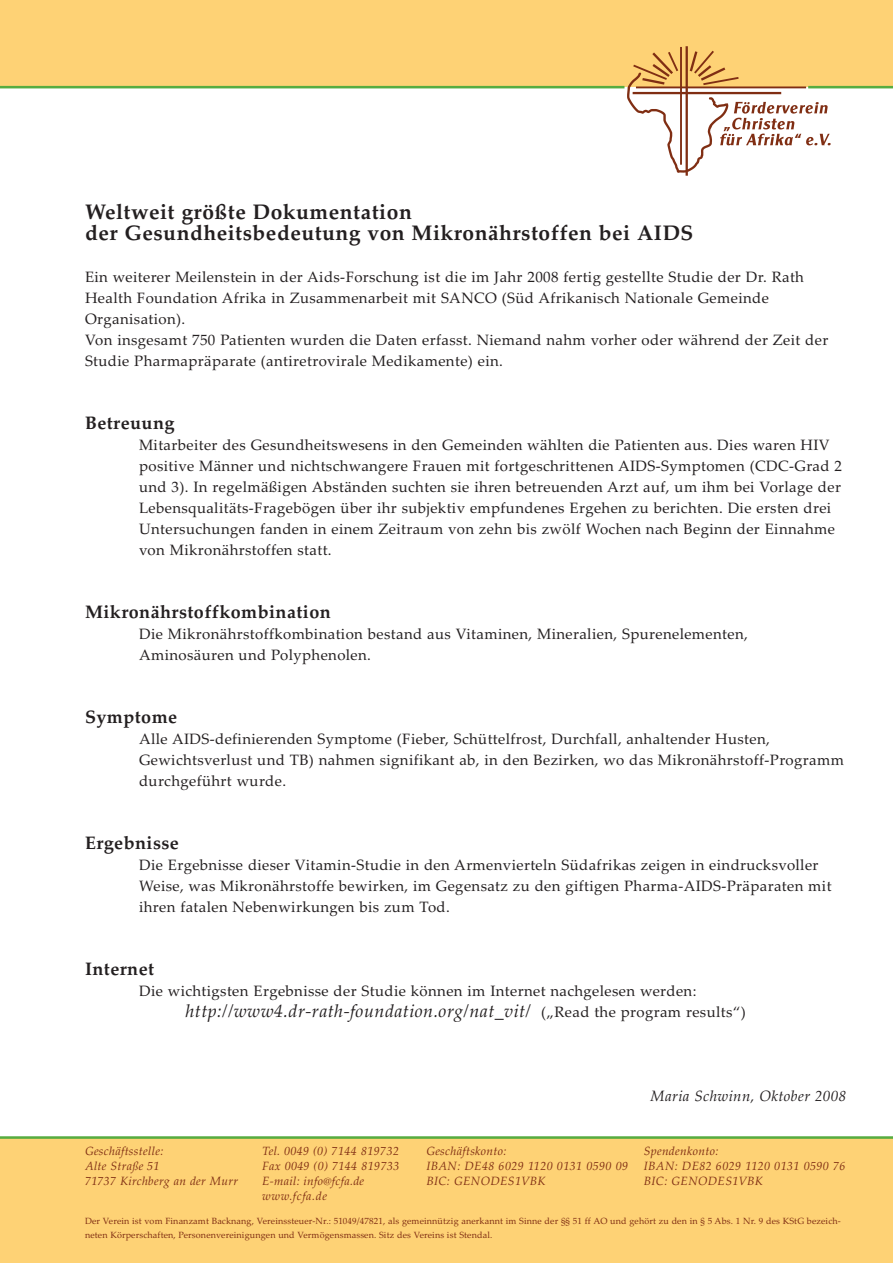
<style>
.page{position:relative;width:893px;height:1263px;background:#fed275}
.page>*{position:absolute;margin:0;border:0;box-sizing:border-box;transform-origin:0 0}
.t1{font:700 21px/21px "Palatino Linotype";letter-spacing:.025em;color:#231f20}
.t2{font:italic 18px "Palatino Linotype";letter-spacing:.025em;color:#231f20}
.t3{font:700 18px "Palatino Linotype";letter-spacing:.025em;color:#231f20}
.t4{font:15px/21px "Palatino Linotype";letter-spacing:.025em;color:#231f20}
.t5{font:italic 15px "Palatino Linotype";letter-spacing:.025em;color:#231f20}
.t6{font:italic 12px/15px "Palatino Linotype";letter-spacing:.025em;color:#802e13}
.t7{font:9px/13.5px "Palatino Linotype";letter-spacing:.015em;color:#802e13}
.s1{font-style:normal;font-size:15px}
</style>
<div class="page">
<div style="left:0;top:87px;width:893px;height:1050px;background:#fff"></div>
<img style="left:627px;top:46px;width:204px;height:130px">
<hr style="left:0;top:1136px;width:893px;height:3px;background:#57ac40">
<hr style="left:808px;top:86px;width:85px;height:2px;background:#57ac40">
<hr style="left:0;top:86px;width:624px;height:2px;background:#57ac40">
<h1 class="t1" style="left:85px;top:201px;width:610px">Weltweit größte Dokumentation<br>der Gesundheitsbedeutung von Mikronährstoffen bei AIDS</h1>
<p class="t4" style="left:85px;top:266px;width:745px">Ein weiterer Meilenstein in der Aids-Forschung ist die im Jahr 2008 fertig gestellte Studie der Dr. Rath Health Foundation Afrika in Zusammenarbeit mit SANCO (Süd Afrikanisch Nationale Gemeinde Organisation).<br>Von insgesamt 750 Patienten wurden die Daten erfasst. Niemand nahm vorher oder während der Zeit der Studie Pharmapräparate (antiretrovirale Medikamente) ein.</p>
<p class="t3" style="left:85px;top:412px;width:91px">Betreuung</p>
<p class="t4" style="left:139px;top:434px;width:704px">Mitarbeiter des Gesundheitswesens in den Gemeinden wählten die Patienten aus. Dies waren HIV positive Männer und nichtschwangere Frauen mit fortgeschrittenen AIDS-Symptomen (CDC-Grad 2 und 3). In regelmäßigen Abständen suchten sie ihren betreuenden Arzt auf, um ihm bei Vorlage der Lebensqualitäts-Fragebögen über ihr subjektiv empfundenes Ergehen zu berichten. Die ersten drei Untersuchungen fanden in einem Zeitraum von zehn bis zwölf Wochen nach Beginn der Einnahme von Mikronährstoffen statt.</p>
<p class="t3" style="left:85px;top:601px;width:247px">Mikronährstoffkombination</p>
<p class="t4" style="left:139px;top:623px;width:610px">Die Mikronährstoffkombination bestand aus Vitaminen, Mineralien, Spurenelementen,<br>Aminosäuren und Polyphenolen.</p>
<p class="t3" style="left:85px;top:706px;width:94px">Symptome</p>
<p class="t4" style="left:139px;top:728px;width:706px">Alle AIDS-definierenden Symptome (Fieber, Schüttelfrost, Durchfall, anhaltender Husten,<br>Gewichtsverlust und TB) nahmen signifikant ab, in den Bezirken, wo das Mikronährstoff-Programm durchgeführt wurde.</p>
<p class="t3" style="left:85px;top:832px;width:95px">Ergebnisse</p>
<p class="t4" style="left:139px;top:854px;width:694px">Die Ergebnisse dieser Vitamin-Studie in den Armenvierteln Südafrikas zeigen in eindrucksvoller<br>Weise, was Mikronährstoffe bewirken, im Gegensatz zu den giftigen Pharma-AIDS-Präparaten mit ihren fatalen Nebenwirkungen bis zum Tod.</p>
<p class="t3" style="left:85px;top:958px;width:71px">Internet</p>
<p class="t4" style="left:139px;top:980px;width:559px">Die wichtigsten Ergebnisse der Studie können im Internet nachgelesen werden:</p>
<p class="t2" style="left:186px;top:1000px;width:562px">http://www4.dr-rath-foundation.org/nat_vit/ <span class="s1">(„Read the program results“)</span></p>
<p class="t5" style="left:651px;top:1087px;width:197px">Maria Schwinn, Oktober 2008</p>
<p class="t6" style="left:85px;top:1143px;width:155px">Geschäftsstelle:<br>Alte Straße 51<br>71737 Kirchberg an der Murr</p>
<p class="t6" style="left:262px;top:1143px;width:139px">Tel. 0049 (0) 7144 819732<br>Fax 0049 (0) 7144 819733<br>E-mail: info@fcfa.de www.fcfa.de</p>
<p class="t6" style="left:426px;top:1143px;width:203px">Geschäftskonto:<br>IBAN: DE48 6029 1120 0131 0590 09<br>BIC: GENODES1VBK</p>
<p class="t6" style="left:644px;top:1143px;width:203px">Spendenkonto:<br>IBAN: DE82 6029 1120 0131 0590 76<br>BIC: GENODES1VBK</p>
<p class="t7" style="left:85px;top:1214px;width:757px">Der Verein ist vom Finanzamt Backnang, Vereinssteuer-Nr.: 51049/47821, als gemeinnützig anerkannt im Sinne der §§ 51 ff AO und gehört zu den in § 5 Abs. 1 Nr. 9 des KStG bezeich&shy;neten Körperschaften, Personenvereinigungen und Vermögensmassen. Sitz des Vereins ist Stendal.</p>
</div>
